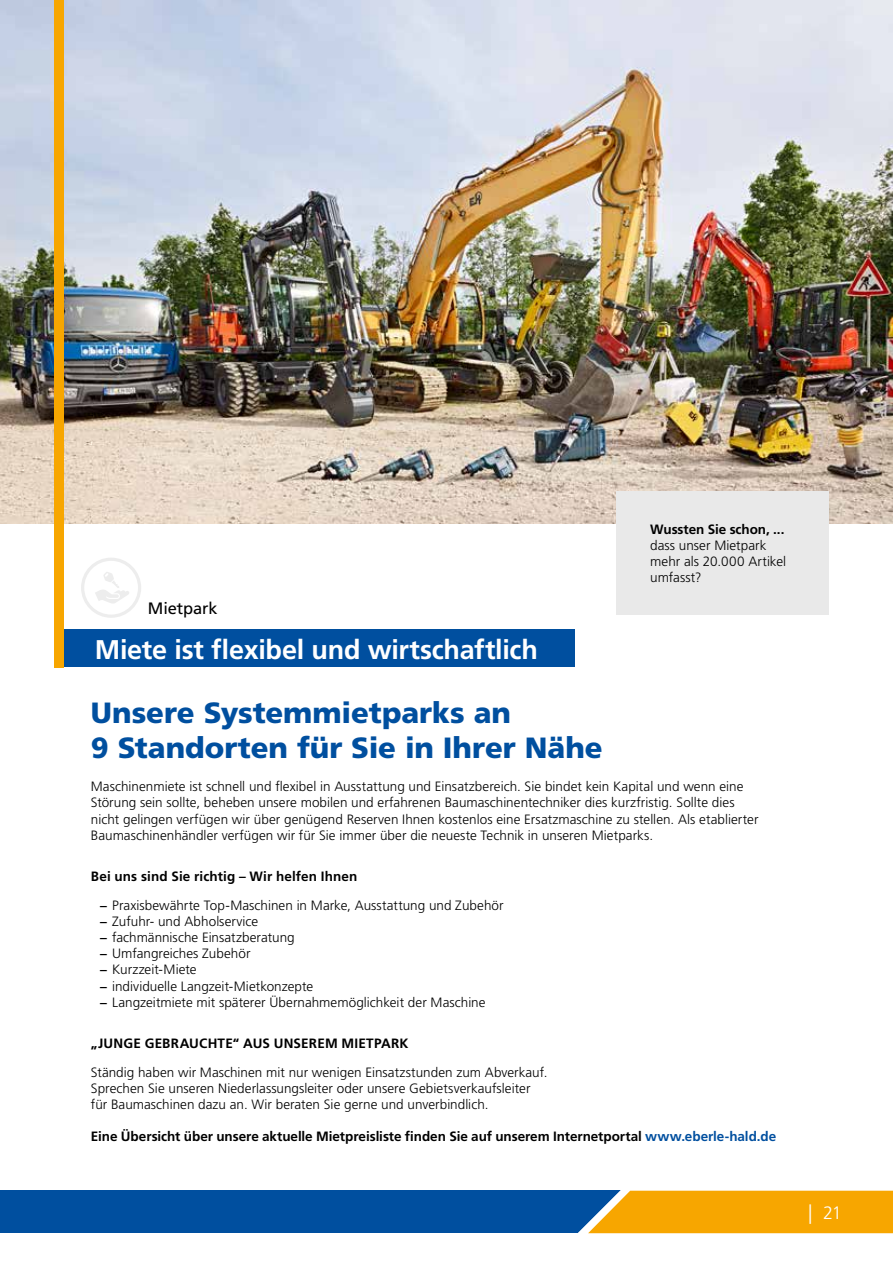
<style>
.page{position:relative;width:893px;height:1263px;background:#fff}
.page>*{position:absolute;margin:0;border:0;box-sizing:border-box;transform-origin:0 0}
.t1{font:900 29.25px/35.1px "Frutiger LT Std";color:#004f9f}
.t2{font:700 27px "Frutiger LT Std";letter-spacing:-.01em;color:#fff}
.t3{font:300 19.5px "Frutiger LT Std";color:#fff}
.t4{font:16.5px "Frutiger LT Std";letter-spacing:-.01em;color:#000}
.t5{font:300 13.5px/16.2px "Frutiger LT Std";color:#000}
.t6{font:700 13.5px "Frutiger LT Std";letter-spacing:-.005em;color:#000}
.t7{font:700 13.5px "Frutiger LT Std";letter-spacing:.015em;color:#000}
.s1{font-weight:700}
.s2{font-weight:400}
.s3{color:#004f9f}
.s4{font-size:18px}
</style>
<div class="page">
<div style="left:0;top:1191px;width:893px;height:42px;background:#004f9f"></div>
<svg style="left:555px;top:1190px;width:338px;height:44px"></svg>
<div style="left:54px;top:630px;width:520px;height:37px;background:#004f9f"></div>
<img style="left:0;top:0;width:893px;height:523px">
<div style="left:54px;top:0;width:9px;height:667px;background:#f7a600"></div>
<svg style="left:81px;top:558px;width:60px;height:60px"></svg>
<div style="left:617px;top:491px;width:212px;height:124px;background:#e9e9e9"></div>
<p class="t4" style="left:148px;top:599px;width:71px">Mietpark</p>
<h2 class="t2" style="left:95px;top:634px;width:445px">Miete ist flexibel und wirtschaftlich</h2>
<p class="t6" style="left:650px;top:521px;width:136px">Wussten Sie schon, ...</p>
<p class="t5" style="left:650px;top:537px;width:138px">dass unser Mietpark mehr als 20.000 Artikel umfasst?</p>
<h1 class="t1" style="left:91px;top:695px;width:513px">Unsere Systemmietparks an<br>9 Standorten für Sie in Ihrer Nähe</h1>
<p class="t5" style="left:91px;top:779px;width:669px">Maschinenmiete ist schnell und flexibel in Ausstattung und Einsatzbereich. Sie bindet kein Kapital und wenn eine Störung sein sollte, beheben unsere mobilen und erfahrenen Baumaschinentechniker dies kurzfristig. Sollte dies nicht gelingen verfügen wir über genügend Reserven Ihnen kostenlos eine Ersatzmaschine zu stellen. Als etablierter Baumaschinenhändler verfügen wir für Sie immer über die neueste Technik in unseren Mietparks.</p>
<p class="t5" style="left:99px;top:862px;width:406px;line-height:29px;text-indent:-9px"><span class="s1">Bei uns sind Sie richtig – Wir helfen Ihnen<br></span><span class="s2">−</span> Praxisbewährte Top-Maschinen in Marke, Ausstattung und Zubehör</p>
<p class="t5" style="left:99px;top:913px;width:388px"><span class="s2">−</span> Zufuhr- und Abholservice<br><span class="s2">−</span> fachmännische Einsatzberatung<br><span class="s2">−</span> Umfangreiches Zubehör<br><span class="s2">−</span> Kurzzeit-Miete<br><span class="s2">−</span> individuelle Langzeit-Mietkonzepte<br><span class="s2">−</span> Langzeitmiete mit späterer Übernahmemöglichkeit der Maschine</p>
<p class="t7" style="left:91px;top:1035px;width:319px">„JUNGE GEBRAUCHTE“ AUS UNSEREM MIETPARK</p>
<p class="t5" style="left:91px;top:1064px;width:458px">Ständig haben wir Maschinen mit nur wenigen Einsatzstunden zum Abverkauf.<br>Sprechen Sie unseren Niederlassungsleiter oder unsere Gebietsverkaufsleiter für Baumaschinen dazu an. Wir beraten Sie gerne und unverbindlich.</p>
<p class="t6" style="left:91px;top:1129px;width:687px">Eine Übersicht über unsere aktuelle Mietpreisliste finden Sie auf unserem Internetportal <span class="s3">www.eberle-hald.de</span></p>
<h3 class="t3" style="left:804px;top:1201px;width:39px">| | <span class="s4">21</span></h3>
</div>
